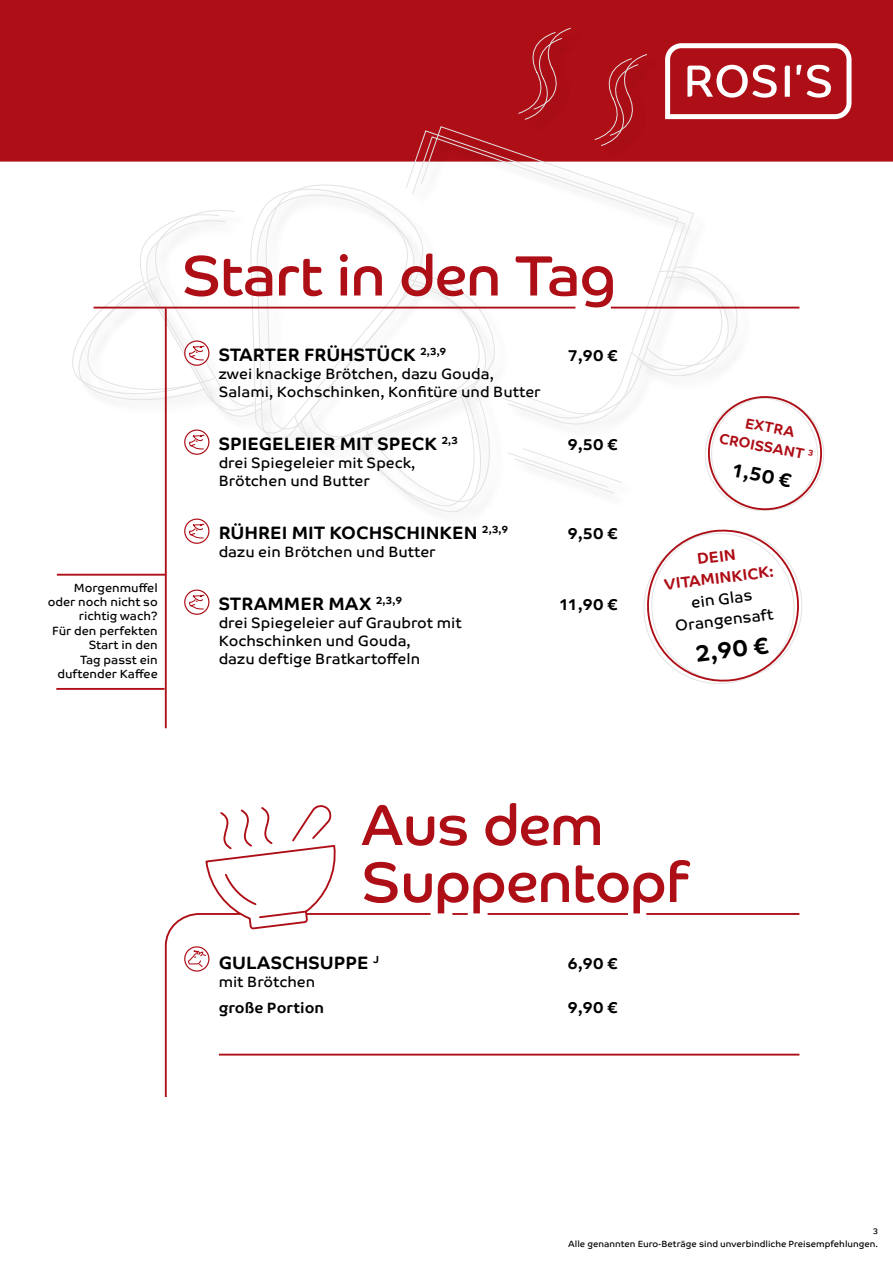
<style>
.page{position:relative;width:893px;height:1263px;background:#ae0e16}
.page>*{position:absolute;margin:0;border:0;box-sizing:border-box;transform-origin:0 0}
.t1{font:57px/57px "Co Headline";color:#ae0e16}
.t2{font:700 23.55px "Co Text";color:#000}
.t3{font:700 19.5px "Co Text";color:#000}
.t4{font:700 18px "Co Text";color:#000}
.t5{font:700 16.05px "Co Text";color:#000}
.t6{font:15.6px/21.1px "Co Text";color:#000;text-align:center}
.t7{font:700 15.6px/21.1px "Co Text";color:#ae0e16;text-align:center}
.t8{font:15px/18px "Co Text";color:#000}
.t9{font:700 15px "Co Text";color:#000}
.t10{font:700 14.55px/19.8px "Co Text";color:#ae0e16;text-align:center}
.t11{font:12px/14.4px "Co Text";color:#000;text-align:right}
.t12{font:9px "Co Text";color:#000}
.t13{font:8.25px "Co Text";color:#000}
</style>
<div class="page">
<svg style="left:753px;top:43px;width:98px;height:76px"></svg>
<div style="left:0;top:162px;width:893px;height:1101px;background:#fff"></div>
<svg style="left:452px;top:913px;width:16px;height:2px"></svg>
<hr style="left:488px;top:913px;width:140px;height:2px;background:#ae0e16">
<hr style="left:646px;top:913px;width:153px;height:2px;background:#ae0e16">
<div style="left:164px;top:912px;width:268px;height:187px;background:#fff"></div>
<svg style="left:204px;top:802px;width:133px;height:129px;background:#f8ebec"></svg>
<hr style="left:219px;top:1054px;width:580px;height:1px;background:#ae0e16">
<div style="left:75px;top:30px;width:678px;height:498px;background:#000;opacity:.2"></div>
<svg style="left:420px;top:126px;width:274px;height:358px"></svg>
<div style="left:151px;top:176px;width:346px;height:329px;background:#fff"></div>
<svg style="left:78px;top:266px;width:665px;height:124px;background:#fcfbfb"></svg>
<svg style="left:518px;top:27px;width:53px;height:93px"></svg>
<svg style="left:411px;top:136px;width:274px;height:358px;background:#f2ddde"></svg>
<svg style="left:142px;top:186px;width:347px;height:329px;background:#fcfcfc"></svg>
<svg style="left:594px;top:54px;width:54px;height:92px"></svg>
<svg style="left:69px;top:276px;width:665px;height:136px;background:#fbfafa"></svg>
<hr style="left:165px;top:308px;width:2px;height:420px;background:#ae0e16">
<hr style="left:94px;top:307px;width:481px;height:1px;background:#ae0e16">
<hr style="left:611px;top:307px;width:188px;height:1px;background:#ae0e16">
<svg style="left:185px;top:341px;width:24px;height:24px"></svg>
<div style="left:184px;top:340px;width:25px;height:26px;border:1px solid #ae0e16;border-radius:50%"></div>
<svg style="left:188px;top:345px;width:17px;height:16px"></svg>
<svg style="left:185px;top:430px;width:24px;height:24px"></svg>
<div style="left:184px;top:429px;width:25px;height:26px;border:1px solid #ae0e16;border-radius:50%"></div>
<svg style="left:188px;top:434px;width:17px;height:16px"></svg>
<svg style="left:185px;top:519px;width:24px;height:24px"></svg>
<div style="left:184px;top:518px;width:25px;height:26px;border:1px solid #ae0e16;border-radius:50%"></div>
<svg style="left:188px;top:523px;width:17px;height:16px"></svg>
<svg style="left:185px;top:590px;width:24px;height:24px"></svg>
<div style="left:184px;top:589px;width:25px;height:26px;border:1px solid #ae0e16;border-radius:50%"></div>
<svg style="left:188px;top:594px;width:17px;height:16px"></svg>
<svg style="left:639px;top:526px;width:167px;height:162px;background:#fbf6f6"></svg>
<hr style="left:57px;top:574px;width:108px;height:2px;background:#ae0e16">
<hr style="left:56px;top:688px;width:108px;height:2px;background:#ae0e16">
<svg style="left:700px;top:390px;width:129px;height:125px;background:#faf4f4"></svg>
<p class="t11" style="left:48px;top:580px;width:112px">Morgenmuffel oder noch nicht so richtig wach?<br>Für den perfekten<br>Start in den<br>Tag passt ein duftender Kaffee</p>
<h1 class="t1" style="left:182px;top:247px;width:435px">Start in den Tag</h1>
<p class="t4" style="left:219px;top:345px;width:229px">STARTER FRÜHSTÜCK <sup>2,3,9</sup></p>
<p class="t5" style="left:568px;top:346px;width:52px">7,90 €</p>
<p class="t8" style="left:219px;top:365px;width:323px">zwei knackige Brötchen, dazu Gouda,<br>Salami, Kochschinken, Konfitüre und Butter</p>
<p class="t4" style="left:219px;top:434px;width:241px">SPIEGELEIER MIT SPECK <sup>2,3</sup></p>
<p class="t5" style="left:568px;top:435px;width:52px">9,50 €</p>
<p class="t8" style="left:219px;top:454px;width:198px">drei Spiegeleier mit Speck,<br>Brötchen und Butter</p>
<p class="t4" style="left:219px;top:523px;width:291px">RÜHREI MIT KOCHSCHINKEN <sup>2,3,9</sup></p>
<p class="t5" style="left:568px;top:524px;width:52px">9,50 €</p>
<p class="t8" style="left:219px;top:543px;width:218px">dazu ein Brötchen und Butter</p>
<p class="t4" style="left:219px;top:594px;width:185px">STRAMMER MAX <sup>2,3,9</sup></p>
<p class="t5" style="left:559px;top:595px;width:61px">11,90 €</p>
<p class="t8" style="left:219px;top:614px;width:244px">drei Spiegeleier auf Graubrot mit<br>Kochschinken und Gouda,<br>dazu deftige Bratkartoffeln</p>
<p class="t10" style="left:725px;top:409px;width:97px;rotate:11deg">EXTRA<br>CROISSANT <sup>3</sup></p>
<h3 class="t3" style="left:734px;top:458px;width:62px;rotate:11deg">1,50 €</h3>
<p class="t7" style="left:661px;top:553px;width:111px;rotate:-7deg">DEIN<br>VITAMINKICK:</p>
<p class="t6" style="left:671px;top:594px;width:100px;rotate:-7deg">ein Glas<br>Orangensaft</p>
<h2 class="t2" style="left:694px;top:640px;width:75px;rotate:-7deg">2,90 €</h2>
<h1 class="t1" style="left:361px;top:797px;width:328px">Aus dem<br>Suppentopf</h1>
<p class="t4" style="left:219px;top:952px;width:162px">GULASCHSUPPE <sup>J</sup></p>
<p class="t5" style="left:568px;top:954px;width:52px">6,90 €</p>
<p class="t8" style="left:219px;top:972px;width:98px">mit Brötchen</p>
<p class="t9" style="left:219px;top:999px;width:107px">große Portion</p>
<p class="t5" style="left:568px;top:998px;width:52px">9,90 €</p>
<p class="t13" style="left:873px;top:1226px;width:7px">3</p>
<p class="t12" style="left:568px;top:1239px;width:311px">Alle genannten Euro-Beträge sind unverbindliche Preisempfehlungen.</p>
</div>
